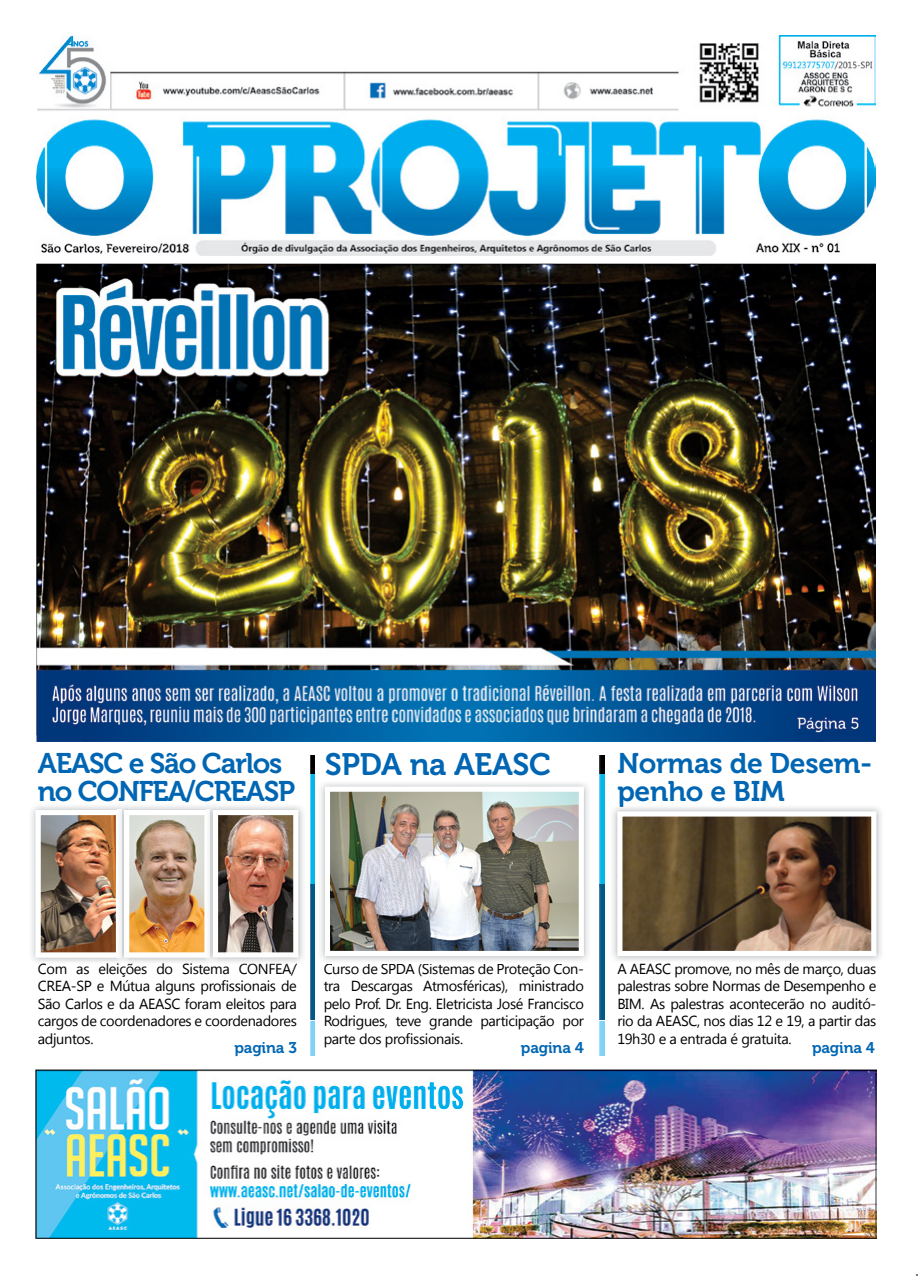
<style>
.page{position:relative;width:918px;height:1276px;background:#fff}
.page>*{position:absolute;margin:0;border:0;box-sizing:border-box;transform-origin:0 0}
.t1{font:30.9px "Museo 700";letter-spacing:-.01em;color:#0066b3}
.t2{font:28.3px/28.3px "Museo 700";letter-spacing:-.04em;color:#0066b3}
.t3{font:28.3px/28.3px "Museo 700";letter-spacing:-.01em;color:#0066b3}
.t4{font:15.4px "Museo 700";letter-spacing:-.01em;color:#0066b3}
.t5{font:14.5px/17.4px "Segoe UI";letter-spacing:-.025em;color:#000;text-align:justify}
</style>
<div class="page">
<img style="left:32px;top:806px;width:271px;height:157px">
<img style="left:117px;top:805px;width:11px;height:158px">
<img style="left:599px;top:756px;width:4px;height:300px">
<img style="left:36px;top:36px;width:839px;height:219px">
<img style="left:310px;top:756px;width:4px;height:300px">
<img style="left:36px;top:1069px;width:839px;height:169px">
<img style="left:321px;top:783px;width:267px;height:178px">
<img style="left:325px;top:786px;width:258px;height:170px">
<img style="left:613px;top:807px;width:268px;height:156px">
<img style="left:621px;top:963px;width:234px;height:1px">
<img style="left:619px;top:804px;width:5px;height:3px">
<svg style="left:617px;top:811px;width:258px;height:145px;background:#725d48"></svg>
<img style="left:206px;top:805px;width:10px;height:158px">
<img style="left:243px;top:963px;width:45px;height:1px">
<img style="left:36px;top:810px;width:262px;height:147px">
<img style="left:36px;top:263px;width:839px;height:478px">
<h2 class="t2" style="left:38px;top:749px;width:259px">AEASC e São Carlos no CONFEA/ CREASP</h2>
<h2 class="t3" style="left:617px;top:749px;width:256px">Normas de Desem&shy;penho e BIM</h2>
<h1 class="t1" style="left:325px;top:747px;width:228px">SPDA na AEASC</h1>
<p class="t5" style="left:617px;top:959px;width:260px">A AEASC promove, no mês de março, duas palestras sobre Normas de Desempenho e BIM. As palestras acontecerão no auditó&shy;rio da AEASC, nos dias 12 e 19, a partir das 19h30 e a entrada é gratuita.</p>
<p class="t5" style="left:38px;top:959px;width:260px">Com as eleições do Sistema CONFEA/ CREA-SP e Mútua alguns profissionais de São Carlos e da AEASC foram eleitos para cargos de coordenadores e coordenadores adjuntos.</p>
<p class="t5" style="left:323px;top:959px;width:261px">Curso de SPDA (Sistemas de Proteção Con&shy;tra Descargas Atmosféricas), ministrado pelo Prof. Dr. Eng. Eletricista José Francisco Rodrigues, teve grande participação por parte dos profissionais.</p>
<p class="t4" style="left:234px;top:1038px;width:64px">pagina 3</p>
<p class="t4" style="left:811px;top:1038px;width:64px">pagina 4</p>
<p class="t4" style="left:520px;top:1038px;width:64px">pagina 4</p>
</div>
